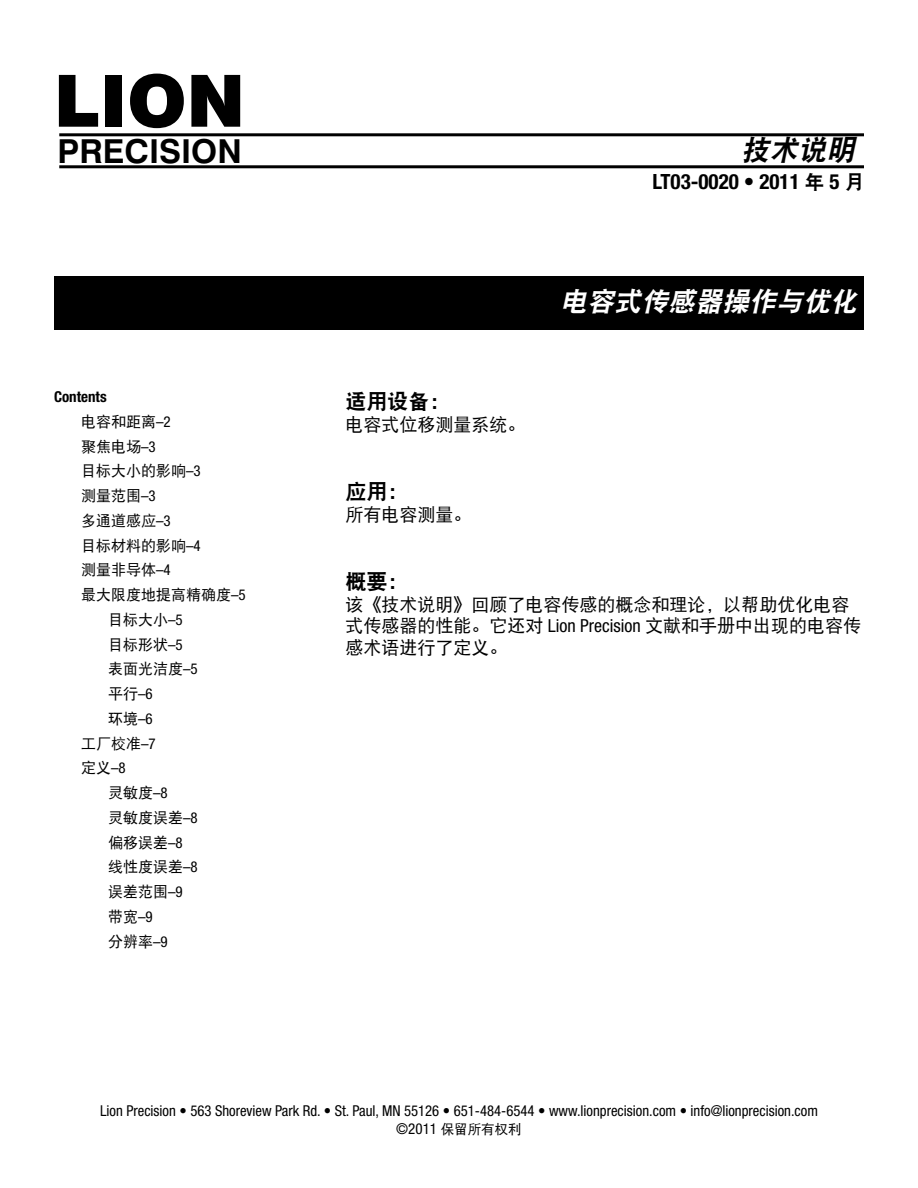
<style>
.page{position:relative;width:918px;height:1188px;background:#fff}
.page>*{position:absolute;margin:0;border:0;box-sizing:border-box;transform-origin:0 0}
.t1{font:900 72px "Swiss 721 BT";color:#000}
.t2{font:700 33px "Swiss 721 BT";color:#000}
.t3{font:italic 28.5px "DFP Hei W9";color:#000}
.t4{font:italic 27px "DFP Hei W9";color:#fff}
.t5{font:700 condensed 21px "Helvetica Neue LT Std";color:#000}
.t6{font:21px "DFP Hei W9";color:#000}
.t7{font:18px/21.6px "DFP Hei W5";color:#000}
.t8{font:15px "DFP Hei W5";color:#000}
.t9{font:condensed 15px "Helvetica Neue LT Std";color:#000}
.t10{font:700 condensed 15px "Helvetica Neue LT Std";color:#000}
.t11{font:13.5px "DFP Hei W5";color:#000}
.s1{font-family:"Helvetica Neue LT Std";font-stretch:condensed}
.s2{font-family:"DFP Hei W9";font-weight:400;font-stretch:normal;font-size:19.5px}
.s3{font-family:"Helvetica Neue LT Std";font-stretch:condensed;font-size:15px}
</style>
<div class="page">
<hr style="left:59px;top:133px;width:805px;height:3px;background:#000">
<hr style="left:59px;top:165px;width:805px;height:3px;background:#000">
<div style="left:54px;top:276px;width:810px;height:54px;background:#000"></div>
<h1 class="t1" style="left:54px;top:57px;width:193px">LION</h1>
<h2 class="t2" style="left:57px;top:131px;width:186px">PRECISION</h2>
<p class="t10" style="left:54px;top:388px;width:54px">Contents</p>
<p class="t8" style="left:81px;top:414px;width:91px">电容和距离<span class="s1">–2</span></p>
<p class="t8" style="left:81px;top:439px;width:76px">聚焦电场<span class="s1">–3</span></p>
<p class="t8" style="left:81px;top:464px;width:121px">目标大小的影响<span class="s1">–3</span></p>
<p class="t8" style="left:81px;top:488px;width:76px">测量范围<span class="s1">–3</span></p>
<p class="t8" style="left:81px;top:513px;width:91px">多通道感应<span class="s1">–3</span></p>
<p class="t8" style="left:81px;top:538px;width:121px">目标材料的影响<span class="s1">–4</span></p>
<p class="t8" style="left:81px;top:563px;width:91px">测量非导体<span class="s1">–4</span></p>
<p class="t8" style="left:81px;top:587px;width:166px">最大限度地提高精确度<span class="s1">–5</span></p>
<p class="t8" style="left:108px;top:612px;width:76px">目标大小<span class="s1">–5</span></p>
<p class="t8" style="left:108px;top:637px;width:76px">目标形状<span class="s1">–5</span></p>
<p class="t8" style="left:108px;top:662px;width:91px">表面光洁度<span class="s1">–5</span></p>
<p class="t8" style="left:108px;top:686px;width:46px">平行<span class="s1">–6</span></p>
<p class="t8" style="left:108px;top:711px;width:46px">环境<span class="s1">–6</span></p>
<p class="t8" style="left:81px;top:736px;width:76px">工厂校准<span class="s1">–7</span></p>
<p class="t8" style="left:81px;top:761px;width:46px">定义<span class="s1">–8</span></p>
<p class="t8" style="left:108px;top:785px;width:61px">灵敏度<span class="s1">–8</span></p>
<p class="t8" style="left:108px;top:810px;width:91px">灵敏度误差<span class="s1">–8</span></p>
<p class="t8" style="left:108px;top:835px;width:76px">偏移误差<span class="s1">–8</span></p>
<p class="t8" style="left:108px;top:860px;width:91px">线性度误差<span class="s1">–8</span></p>
<p class="t8" style="left:108px;top:884px;width:76px">误差范围<span class="s1">–9</span></p>
<p class="t8" style="left:108px;top:909px;width:46px">带宽<span class="s1">–9</span></p>
<p class="t8" style="left:108px;top:934px;width:61px">分辨率<span class="s1">–9</span></p>
<h3 class="t3" style="left:741px;top:136px;width:122px">技术说明</h3>
<h3 class="t5" style="left:652px;top:169px;width:213px">LT03-0020 • 2011 <span class="s2">年</span> 5 <span class="s2">月</span></h3>
<h3 class="t6" style="left:346px;top:391px;width:106px">适用设备：</h3>
<p class="t7" style="left:346px;top:413px;width:181px">电容式位移测量系统。</p>
<h3 class="t6" style="left:346px;top:481px;width:64px">应用：</h3>
<p class="t7" style="left:346px;top:503px;width:127px">所有电容测量。</p>
<h3 class="t4" style="left:560px;top:288px;width:304px">电容式传感器操作与优化</h3>
<h3 class="t6" style="left:346px;top:571px;width:64px">概要：</h3>
<p class="t7" style="left:346px;top:593px;width:517px">该《技术说明》回顾了电容传感的概念和理论，以帮助优化电容式传感器的性能。它还对 <span class="s1">Lion Precision</span> 文献和手册中出现的电容传感术语进行了定义。</p>
<p class="t9" style="left:100px;top:1102px;width:719px">Lion Precision • 563 Shoreview Park Rd. • St. Paul, MN 55126 • 651-484-6544 • www.lionprecision.com • info@lionprecision.com</p>
<p class="t11" style="left:396px;top:1122px;width:127px"><span class="s3">©2011</span> 保留所有权利</p>
</div>
